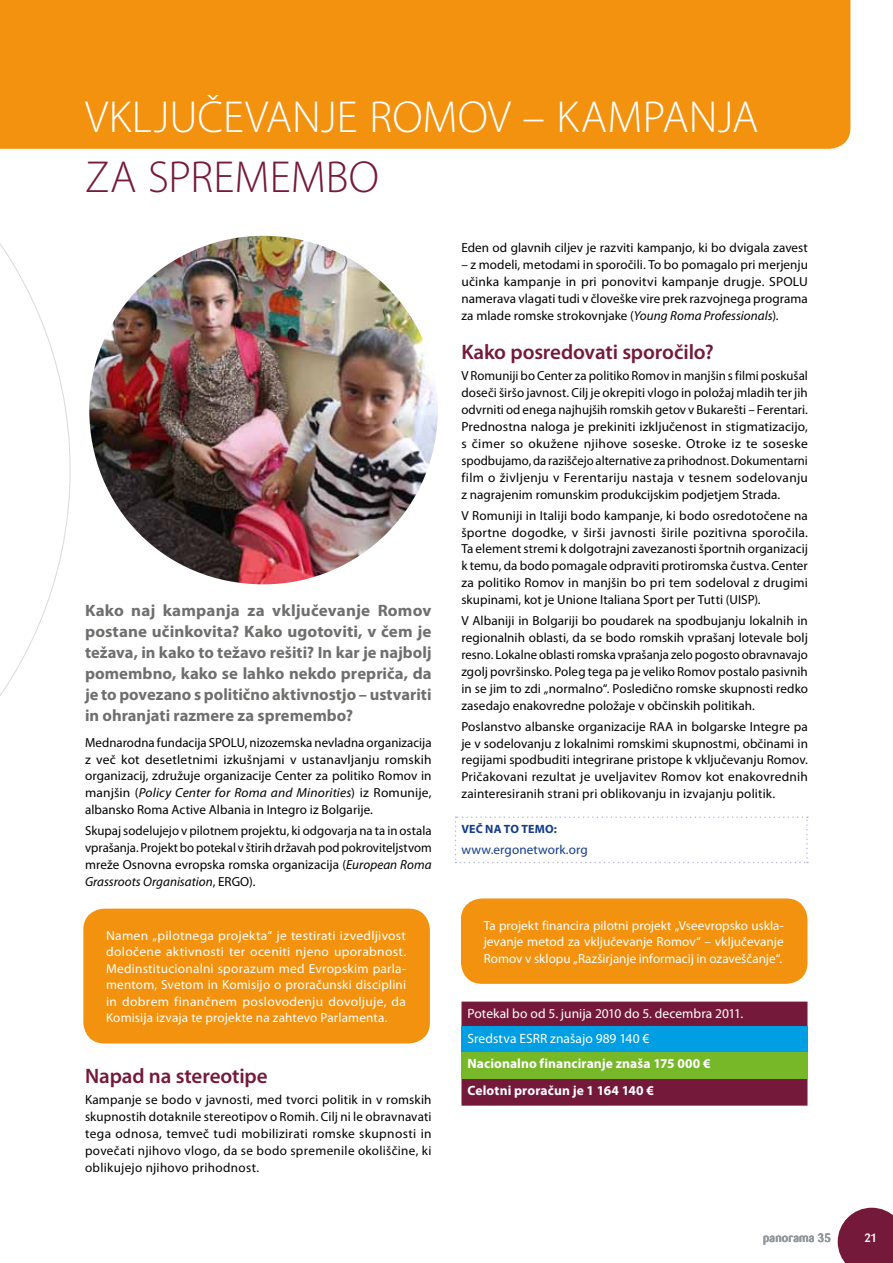
<style>
.page{position:relative;width:893px;height:1263px;background:#fff}
.page>*{position:absolute;margin:0;border:0;box-sizing:border-box;transform-origin:0 0}
.t1{font:300 45px "Myriad Pro";letter-spacing:.005em;color:#fff}
.t2{font:300 45px "Myriad Pro";letter-spacing:.005em;color:#75193a}
.t3{font:600 21px "Myriad Pro";letter-spacing:-.005em;color:#75193a}
.t4{font:700 16.5px/21px "Myriad Pro";color:#6f6f6e;text-align:justify}
.t5{font:13.5px/25px "Myriad Pro";color:#fff}
.t6{font:700 13.5px/27px "Myriad Pro";letter-spacing:.005em;color:#fff}
.t7{font:13.2px/16.8px "Myriad Pro";letter-spacing:.005em;color:#000;text-align:justify}
.t8{font:13.2px/16.5px "Myriad Pro";letter-spacing:.005em;color:#fff;text-align:justify}
.t9{font:13.2px "Myriad Pro";letter-spacing:.005em;color:#123c8a}
.t10{font:700 12px "Myriad Pro";color:#123c8a}
.t11{font:500 12px "Barmeno";letter-spacing:.02em;color:#90989c}
.t12{font:500 12px "Barmeno";color:#fff}
.s1{font-style:italic}
</style>
<div class="page">
<svg style="left:0;top:243px;width:70px;height:453px"></svg>
<div style="left:0;top:0;width:850px;height:149px;background:#f3920f"></div>
<svg style="left:838px;top:1208px;width:55px;height:55px;background:#83314f"></svg>
<div style="left:461px;top:898px;width:346px;height:86px;background:#f3920f;border-radius:21px"></div>
<div style="left:83px;top:909px;width:347px;height:134px;background:#f3920f;border-radius:21px"></div>
<div style="left:461px;top:1001px;width:346px;height:105px;background:#75193a"></div>
<div style="left:461px;top:1027px;width:346px;height:25px;background:#009ee3"></div>
<div style="left:461px;top:1052px;width:346px;height:27px;background:#76b828"></div>
<svg style="left:455px;top:816px;width:353px;height:47px"></svg>
<img style="left:89px;top:236px;width:349px;height:348px;border-radius:174px">
<h1 class="t1" style="left:85px;top:92px;width:675px">VKLJUČEVANJE ROMOV – KAMPANJA</h1>
<h1 class="t2" style="left:85px;top:152px;width:296px">ZA SPREMEMBO</h1>
<p class="t4" style="left:85px;top:600px;width:348px">Kako naj kampanja za vključevanje Romov postane učinkovita? Kako ugotoviti, v čem je težava, in kako to težavo rešiti? In kar je najbolj pomembno, kako se lahko nekdo prepriča, da je to povezano s politično aktivnostjo – ustvariti in ohranjati razmere za spremembo?</p>
<p class="t7" style="left:85px;top:734px;width:348px">Mednarodna fundacija SPOLU, nizozemska nevladna organizacija z več kot desetletnimi izkušnjami v ustanavljanju romskih organizacij, združuje organizacije Center za politiko Romov in manjšin (<span class="s1">Policy Center for Roma and Minorities</span>) iz Romunije, albansko Roma Active Albania in Integro iz Bolgarije.</p>
<p class="t7" style="left:85px;top:822px;width:348px">Skupaj sodelujejo v pilotnem projektu, ki odgovarja na ta in ostala vprašanja. Projekt bo potekal v štirih državah pod pokroviteljstvom mreže Osnovna evropska romska organizacija (<span class="s1">European Roma Grassroots Organisation</span>, ERGO).</p>
<p class="t8" style="left:106px;top:927px;width:302px">Namen „pilotnega projekta“ je testirati izvedljivost določene aktivnosti ter oceniti njeno uporabnost.<br>Medinstitucionalni sporazum med Evropskim parla&shy;mentom, Svetom in Komisijo o proračunski disciplini in dobrem finančnem poslovodenju dovoljuje, da Komisija izvaja te projekte na zahtevo Parlamenta.</p>
<h2 class="t3" style="left:85px;top:1062px;width:184px">Napad na stereotipe</h2>
<p class="t7" style="left:85px;top:1091px;width:348px">Kampanje se bodo v javnosti, med tvorci politik in v romskih skupnostih dotaknile stereotipov o Romih. Cilj ni le obravnavati tega odnosa, temveč tudi mobilizirati romske skupnosti in povečati njihovo vlogo, da se bodo spremenile okoliščine, ki oblikujejo njihovo prihodnost.</p>
<p class="t7" style="left:461px;top:239px;width:348px">Eden od glavnih ciljev je razviti kampanjo, ki bo dvigala zavest</p>
<p class="t7" style="left:461px;top:256px;width:348px">– z modeli, metodami in sporočili. To bo pomagalo pri merjenju učinka kampanje in pri ponovitvi kampanje drugje. SPOLU namerava vlagati tudi v človeške vire prek razvojnega programa za mlade romske strokovnjake (<span class="s1">Young Roma Professionals</span>).</p>
<h2 class="t3" style="left:461px;top:339px;width:254px">Kako posredovati sporočilo?</h2>
<p class="t7" style="left:461px;top:367px;width:348px">V Romuniji bo Center za politiko Romov in manjšin s filmi poskušal doseči širšo javnost. Cilj je okrepiti vlogo in položaj mladih ter jih odvrniti od enega najhujših romskih getov v Bukarešti – Ferentari.<br>Prednostna naloga je prekiniti izključenost in stigmatizacijo, s čimer so okužene njihove soseske. Otroke iz te soseske spodbujamo, da raziščejo alternative za prihodnost. Dokumentarni film o življenju v Ferentariju nastaja v tesnem sodelovanju z nagrajenim romunskim produkcijskim podjetjem Strada.</p>
<p class="t7" style="left:461px;top:507px;width:348px">V Romuniji in Italiji bodo kampanje, ki bodo osredotočene na športne dogodke, v širši javnosti širile pozitivna sporočila.<br>Ta element stremi k dolgotrajni zavezanosti športnih organizacij k temu, da bodo pomagale odpraviti protiromska čustva. Center za politiko Romov in manjšin bo pri tem sodeloval z drugimi skupinami, kot je Unione Italiana Sport per Tutti (UISP).</p>
<p class="t7" style="left:461px;top:612px;width:348px">V Albaniji in Bolgariji bo poudarek na spodbujanju lokalnih in regionalnih oblasti, da se bodo romskih vprašanj lotevale bolj resno. Lokalne oblasti romska vprašanja zelo pogosto obravnavajo zgolj površinsko. Poleg tega pa je veliko Romov postalo pasivnih in se jim to zdi „normalno“. Posledično romske skupnosti redko zasedajo enakovredne položaje v občinskih politikah.</p>
<p class="t7" style="left:461px;top:718px;width:348px">Poslanstvo albanske organizacije RAA in bolgarske Integre pa je v sodelovanju z lokalnimi romskimi skupnostmi, občinami in regijami spodbuditi integrirane pristope k vključevanju Romov.<br>Pričakovani rezultat je uveljavitev Romov kot enakovrednih zainteresiranih strani pri oblikovanju in izvajanju politik.</p>
<p class="t10" style="left:461px;top:821px;width:97px">Več na to temo:</p>
<p class="t9" style="left:461px;top:842px;width:128px">www.ergonetwork.org</p>
<p class="t8" style="left:484px;top:917px;width:302px">Ta projekt financira pilotni projekt „Vseevropsko uskla&shy;jevanje metod za vključevanje Romov“ – vključevanje Romov v sklopu „Razširjanje informacij in ozaveščanje“.</p>
<p class="t5" style="left:467px;top:1000px;width:277px">Potekal bo od 5. junija 2010 do 5. decembra 2011.<br>Sredstva ESRR znašajo 989 140 €</p>
<p class="t6" style="left:467px;top:1049px;width:245px">Nacionalno financiranje znaša 175 000 €<br>Celotni proračun je 1 164 140 €</p>
<p class="t11" style="left:763px;top:1230px;width:69px">panorama 35</p>
<p class="t12" style="left:864px;top:1231px;width:14px">21</p>
</div>
